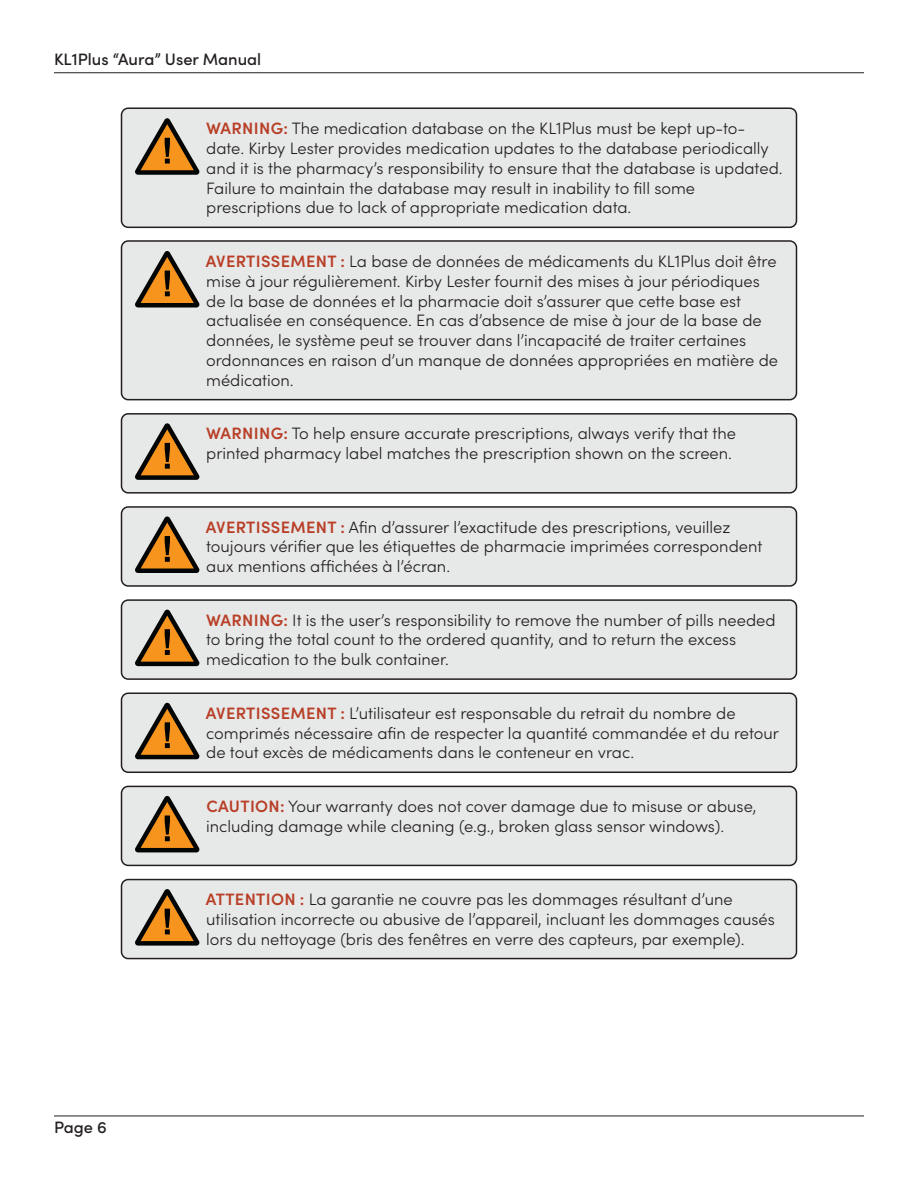
<style>
.page{position:relative;width:918px;height:1188px;background:#fff}
.page>*{position:absolute;margin:0;border:0;box-sizing:border-box;transform-origin:0 0}
.Sidebar_one-liner_FR-CA_WITH_ICON{font:300 16.5px/19.8px "Sofia Pro";color:#231f20}
.Sidebar_one-liner_WITH_ICON{font:300 16.5px/19.8px "Sofia Pro";color:#231f20}
.t1{font:500 16.5px "Sofia Pro";color:#231f20}
.s1{font-size:17.1px}
.s2{font-weight:600;color:#b83e26}
</style>
<div class="page">
<hr style="left:54px;top:1116px;width:810px;height:1px;background:#231f20">
<hr style="left:54px;top:72px;width:810px;height:1px;background:#231f20">
<div style="left:122px;top:108px;width:674px;height:119px;background:#e7e8e8;border-radius:7px"></div>
<div style="left:121px;top:107px;width:676px;height:121px;border:2px solid #231f20;border-radius:7px"></div>
<div style="left:122px;top:241px;width:674px;height:159px;background:#e7e8e8;border-radius:7px"></div>
<div style="left:121px;top:240px;width:676px;height:160px;border:2px solid #231f20;border-radius:7px"></div>
<div style="left:122px;top:414px;width:674px;height:79px;background:#e7e8e8;border-radius:7px"></div>
<div style="left:121px;top:413px;width:676px;height:81px;border:2px solid #231f20;border-radius:7px"></div>
<div style="left:122px;top:507px;width:674px;height:79px;background:#e7e8e8;border-radius:7px"></div>
<div style="left:121px;top:506px;width:676px;height:81px;border:2px solid #231f20;border-radius:7px"></div>
<div style="left:122px;top:600px;width:674px;height:79px;background:#e7e8e8;border-radius:7px"></div>
<div style="left:121px;top:599px;width:676px;height:81px;border:2px solid #231f20;border-radius:7px"></div>
<div style="left:122px;top:693px;width:674px;height:79px;background:#e7e8e8;border-radius:7px"></div>
<div style="left:121px;top:693px;width:676px;height:80px;border:2px solid #231f20;border-radius:7px"></div>
<div style="left:122px;top:786px;width:674px;height:79px;background:#e7e8e8;border-radius:7px"></div>
<div style="left:121px;top:786px;width:676px;height:80px;border:2px solid #231f20;border-radius:7px"></div>
<div style="left:122px;top:880px;width:674px;height:79px;background:#e7e8e8;border-radius:7px"></div>
<div style="left:121px;top:879px;width:676px;height:80px;border:2px solid #231f20;border-radius:7px"></div>
<svg style="left:135px;top:118px;width:64px;height:57px"></svg>
<svg style="left:135px;top:251px;width:64px;height:57px"></svg>
<svg style="left:135px;top:423px;width:64px;height:57px"></svg>
<svg style="left:135px;top:516px;width:64px;height:57px"></svg>
<svg style="left:135px;top:610px;width:64px;height:56px"></svg>
<svg style="left:135px;top:703px;width:64px;height:56px"></svg>
<svg style="left:135px;top:796px;width:64px;height:56px"></svg>
<svg style="left:135px;top:889px;width:64px;height:57px"></svg>
<p class="t1" style="left:54px;top:47px;width:209px">KL<span class="s1">1</span>Plus “Aura” User Manual</p>
<p class="Sidebar_one-liner_WITH_ICON" style="left:206px;top:118px;width:578px"><span class="s2">WARNING:</span> The medication database on the KL<span class="s1">1</span>Plus must be kept up-to&shy;date. Kirby Lester provides medication updates to the database periodically and it is the pharmacy’s responsibility to ensure that the database is updated.<br>Failure to maintain the database may result in inability to fill some prescriptions due to lack of appropriate medication data.</p>
<p class="Sidebar_one-liner_FR-CA_WITH_ICON" style="left:206px;top:250px;width:574px"><span class="s2">AVERTISSEMENT :</span> La base de données de médicaments du KL<span class="s1">1</span>Plus doit être mise à jour régulièrement. Kirby Lester fournit des mises à jour périodiques de la base de données et la pharmacie doit s’assurer que cette base est actualisée en conséquence. En cas d’absence de mise à jour de la base de données, le système peut se trouver dans l’incapacité de traiter certaines ordonnances en raison d’un manque de données appropriées en matière de médication.</p>
<p class="Sidebar_one-liner_WITH_ICON" style="left:206px;top:423px;width:532px"><span class="s2">WARNING:</span> To help ensure accurate prescriptions, always verify that the printed pharmacy label matches the prescription shown on the screen.</p>
<p class="Sidebar_one-liner_FR-CA_WITH_ICON" style="left:206px;top:516px;width:558px"><span class="s2">AVERTISSEMENT :</span> Afin d’assurer l’exactitude des prescriptions, veuillez toujours vérifier que les étiquettes de pharmacie imprimées correspondent aux mentions affichées à l’écran.</p>
<p class="Sidebar_one-liner_WITH_ICON" style="left:206px;top:609px;width:571px"><span class="s2">WARNING:</span> It is the user’s responsibility to remove the number of pills needed to bring the total count to the ordered quantity, and to return the excess medication to the bulk container.</p>
<p class="Sidebar_one-liner_FR-CA_WITH_ICON" style="left:206px;top:702px;width:575px"><span class="s2">AVERTISSEMENT :</span> L’utilisateur est responsable du retrait du nombre de comprimés nécessaire afin de respecter la quantité commandée et du retour de tout excès de médicaments dans le conteneur en vrac.</p>
<p class="Sidebar_one-liner_WITH_ICON" style="left:206px;top:795px;width:552px"><span class="s2">CAUTION:</span> Your warranty does not cover damage due to misuse or abuse, including damage while cleaning (e.g., broken glass sensor windows).</p>
<p class="t1" style="left:54px;top:1115px;width:54px">Page 6</p>
<p class="Sidebar_one-liner_FR-CA_WITH_ICON" style="left:206px;top:888px;width:571px"><span class="s2">ATTENTION :</span> La garantie ne couvre pas les dommages résultant d’une utilisation incorrecte ou abusive de l’appareil, incluant les dommages causés lors du nettoyage (bris des fenêtres en verre des capteurs, par exemple).</p>
</div>
